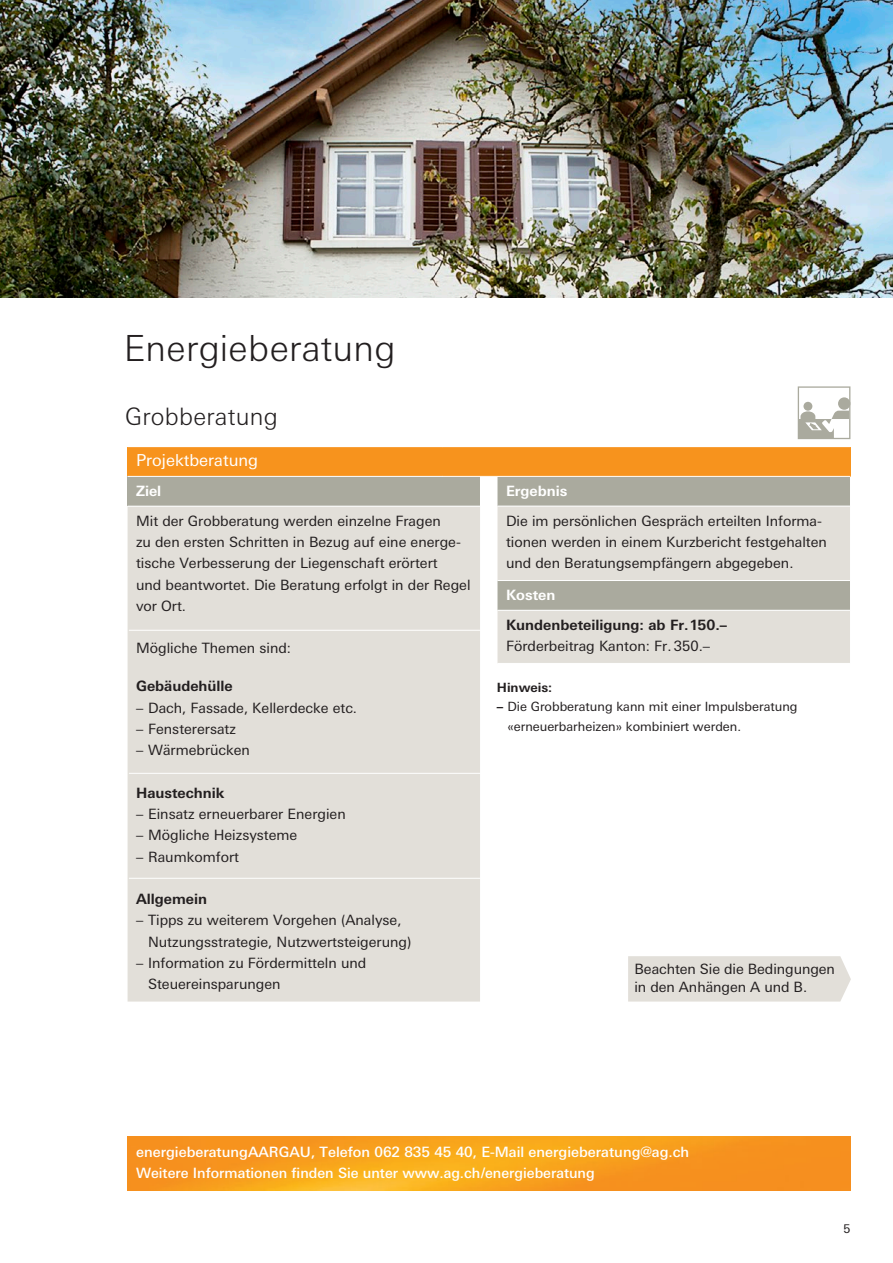
<style>
.page{position:relative;width:893px;height:1263px;background:#fff}
.page>*{position:absolute;margin:0;border:0;box-sizing:border-box;transform-origin:0 0}
.t1{font:300 36px "Linotype Univers Basic";letter-spacing:.01em;color:#231f20}
.t2{font:300 24px "Linotype Univers Basic";letter-spacing:.01em;color:#231f20}
.t3{font:16.5px "Linotype Univers Basic";color:#fff}
.t4{font:14.25px/21.3px "Linotype Univers Basic";color:#231f20}
.t5{font:500 14.25px/21.3px "Linotype Univers Basic";color:#fff}
.t6{font:700 14.25px "Linotype Univers Basic";color:#231f20}
.t7{font:700 14.25px "Linotype Univers Basic";color:#fff}
.t8{font:12.75px/19.6px "Linotype Univers Basic";color:#231f20}
.t9{font:700 12.75px "Linotype Univers Basic";color:#231f20}
.t10{font:12px "Linotype Univers Basic";color:#231f20}
.s1{font-weight:700}
</style>
<div class="page">
<div style="left:128px;top:447px;width:352px;height:29px;background:#f7931d"></div>
<div style="left:128px;top:476px;width:352px;height:30px;background:#aaaa9e"></div>
<div style="left:128px;top:507px;width:352px;height:494px;background:#e2dfd9"></div>
<hr style="left:128px;top:476px;width:352px;height:1px;background:#fff">
<svg style="left:798px;top:386px;width:52px;height:53px"></svg>
<img style="left:0;top:0;width:893px;height:298px">
<div style="left:628px;top:956px;width:223px;height:45px;background:#e2dfd9"></div>
<div style="left:497px;top:477px;width:353px;height:29px;background:#aaaa9e"></div>
<svg style="left:497px;top:507px;width:353px;height:156px;background:#d7d5ce"></svg>
<hr style="left:497px;top:580px;width:353px;height:1px;background:#fff">
<hr style="left:497px;top:610px;width:353px;height:1px;background:#fff">
<div style="left:443px;top:447px;width:407px;height:29px;background:#f7931d"></div>
<img style="left:128px;top:1136px;width:722px;height:54px">
<hr style="left:129px;top:773px;width:353px;height:1px;background:#fff">
<hr style="left:129px;top:630px;width:353px;height:1px;background:#fff">
<hr style="left:129px;top:878px;width:353px;height:1px;background:#fff">
<h1 class="t1" style="left:124px;top:327px;width:273px">Energieberatung</h1>
<h2 class="t2" style="left:125px;top:402px;width:154px">Grobberatung</h2>
<p class="t3" style="left:136px;top:451px;width:124px">Projektberatung</p>
<p class="t7" style="left:136px;top:482px;width:27px">Ziel</p>
<p class="t4" style="left:136px;top:510px;width:336px">Mit der Grobberatung werden einzelne Fragen<br>zu den ersten Schritten in Bezug auf eine energe&shy;tische Verbesserung der Liegenschaft erörtert<br>und beantwortet. Die Beratung erfolgt in der Regel vor Ort.</p>
<p class="t4" style="left:136px;top:638px;width:156px">Mögliche Themen sind:</p>
<p class="t6" style="left:136px;top:678px;width:98px">Gebäudehülle</p>
<p class="t4" style="left:136px;top:697px;width:223px">– Dach, Fassade, Kellerdecke etc.</p>
<p class="t4" style="left:136px;top:718px;width:101px">– Fensterersatz</p>
<p class="t4" style="left:136px;top:739px;width:115px">– Wärmebrücken</p>
<p class="t6" style="left:136px;top:784px;width:90px">Haustechnik</p>
<p class="t4" style="left:136px;top:803px;width:211px">– Einsatz erneuerbarer Energien</p>
<p class="t4" style="left:136px;top:825px;width:163px">– Mögliche Heizsysteme</p>
<p class="t4" style="left:136px;top:846px;width:104px">– Raumkomfort</p>
<p class="t6" style="left:136px;top:890px;width:73px">Allgemein</p>
<p class="t4" style="left:148px;top:910px;width:265px;text-indent:-12px">– Tipps zu weiterem Vorgehen (Analyse,<br>Nutzungsstrategie, Nutzwertsteigerung)</p>
<p class="t4" style="left:148px;top:952px;width:220px;text-indent:-12px">– Information zu Fördermitteln und<br>Steuereinsparungen</p>
<p class="t7" style="left:506px;top:482px;width:63px">Ergebnis</p>
<p class="t4" style="left:506px;top:510px;width:322px">Die im persönlichen Gespräch erteilten Informa&shy;tionen werden in einem Kurzbericht festgehalten und den Beratungsempfängern abgegeben.</p>
<p class="t7" style="left:506px;top:586px;width:51px">Kosten</p>
<p class="t6" style="left:506px;top:616px;width:222px">Kundenbeteiligung: ab Fr.150.–</p>
<p class="t4" style="left:506px;top:635px;width:206px">Förderbeitrag Kanton: Fr. 350.–</p>
<p class="t9" style="left:497px;top:679px;width:57px">Hinweis:</p>
<p class="t8" style="left:507px;top:697px;width:292px;text-indent:-11px"><span class="s1">–</span> Die Grobberatung kann mit einer Impulsberatung «erneuerbarheizen» kombiniert werden.</p>
<p class="t4" style="left:634px;top:960px;width:202px;line-height:18px">Beachten Sie die Bedingungen in den Anhängen A und B.</p>
<p class="t5" style="left:136px;top:1141px;width:555px">energieberatungAARGAU, Telefon 062 835 45 40, E-Mail energieberatung@ag.ch<br>Weitere Informationen finden Sie unter www.ag.ch/energieberatung</p>
<p class="t10" style="left:843px;top:1222px;width:8px">5</p>
</div>
